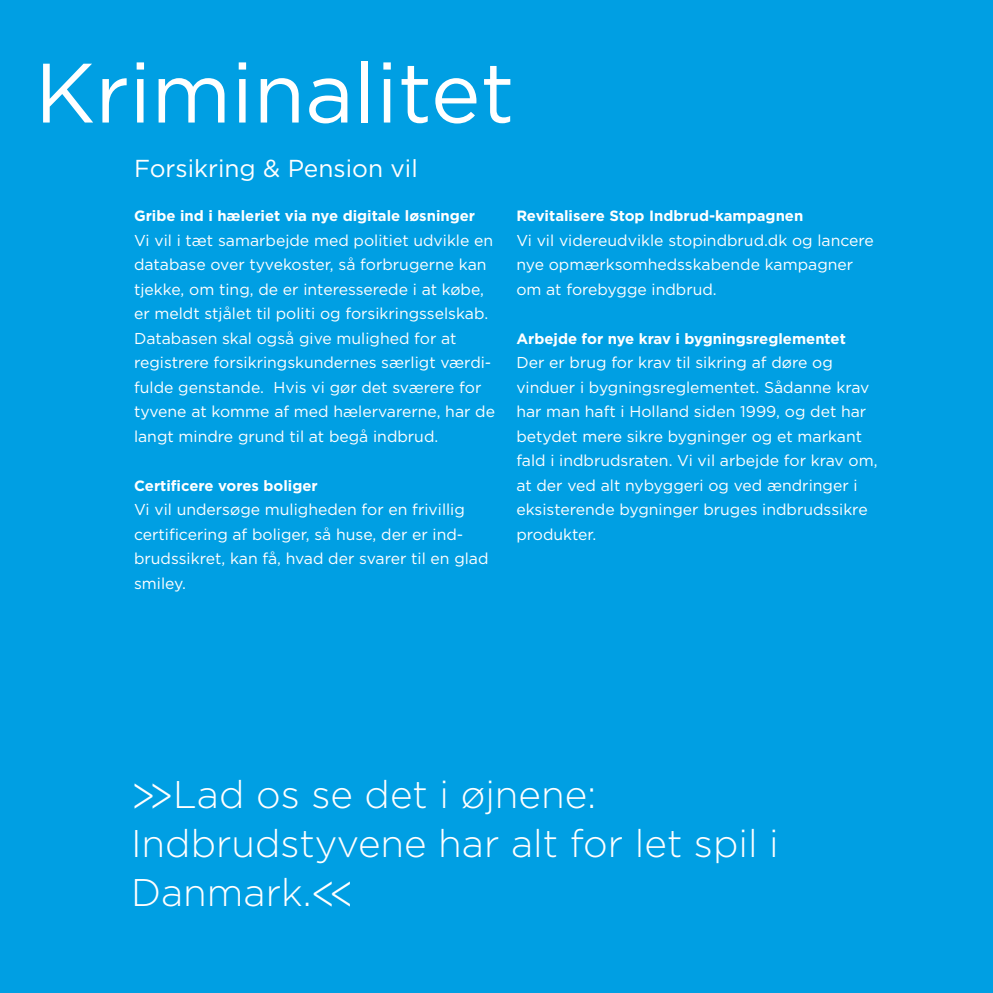
<style>
.page{position:relative;width:993px;height:993px;background:#fff}
.page>*{position:absolute;margin:0;border:0;box-sizing:border-box;transform-origin:0 0}
.t1{font:84px "Gotham";color:#fff}
.t2{font:300 38.5px/49px "Gotham";color:#fff}
.t3{font:24.5px "Gotham";color:#fff}
.t4{font:15.75px/24.5px "Gotham";color:#fff}
.t5{font:700 14.88px "Gotham";color:#fff}
.s1{font-size:48.12px}
</style>
<div class="page">
<div style="left:0;top:0;width:992px;height:992px;background:#009fe3"></div>
<h1 class="t1" style="left:35px;top:42px;width:481px">Kriminalitet</h1>
<h3 class="t3" style="left:134px;top:154px;width:285px">Forsikring &amp; Pension vil</h3>
<p class="t5" style="left:134px;top:207px;width:342px">Gribe ind i hæleriet via nye digitale løsninger</p>
<p class="t4" style="left:134px;top:227px;width:362px">Vi vil i tæt samarbejde med politiet udvikle en database over tyvekoster, så forbrugerne kan tjekke, om ting, de er interesserede i at købe, er meldt stjålet til politi og forsikringsselskab.<br>Databasen skal også give mulighed for at registrere forsikringskundernes særligt værdi&shy;fulde genstande. Hvis vi gør det sværere for tyvene at komme af med hælervarerne, har de langt mindre grund til at begå indbrud.</p>
<p class="t5" style="left:134px;top:476px;width:185px">Certificere vores boliger</p>
<p class="t4" style="left:134px;top:497px;width:356px">Vi vil undersøge muligheden for en frivillig certificering af boliger, så huse, der er ind&shy;brudssikret, kan få, hvad der svarer til en glad smiley.</p>
<p class="t5" style="left:516px;top:207px;width:288px">Revitalisere Stop I ndbrud-kampagnen</p>
<p class="t4" style="left:516px;top:227px;width:359px">Vi vil videreudvikle stopindbrud.dk og lancere nye opmærksomhedsskabende kampagner om at forebygge indbrud.</p>
<p class="t5" style="left:516px;top:329px;width:331px">Arbejde for nye krav i bygningsreglementet</p>
<p class="t4" style="left:516px;top:350px;width:362px">Der er brug for krav til sikring af døre og vinduer i bygningsreglementet. Sådanne krav har man haft i Holland siden 1999, og det har betydet mere sikre bygninger og et markant fald i indbrudsraten. Vi vil arbejde for krav om, at der ved alt nybyggeri og ved ændringer i eksisterende bygninger bruges indbrudssikre produkter.</p>
<h2 class="t2" style="left:131px;top:769px;width:649px"><span class="s1">&gt;&gt;</span> Lad os se det i øjnene:<br>Indbrudstyvene har alt for let spil i<br>Danmark.<span class="s1">&lt;&lt;</span></h2>
</div>
